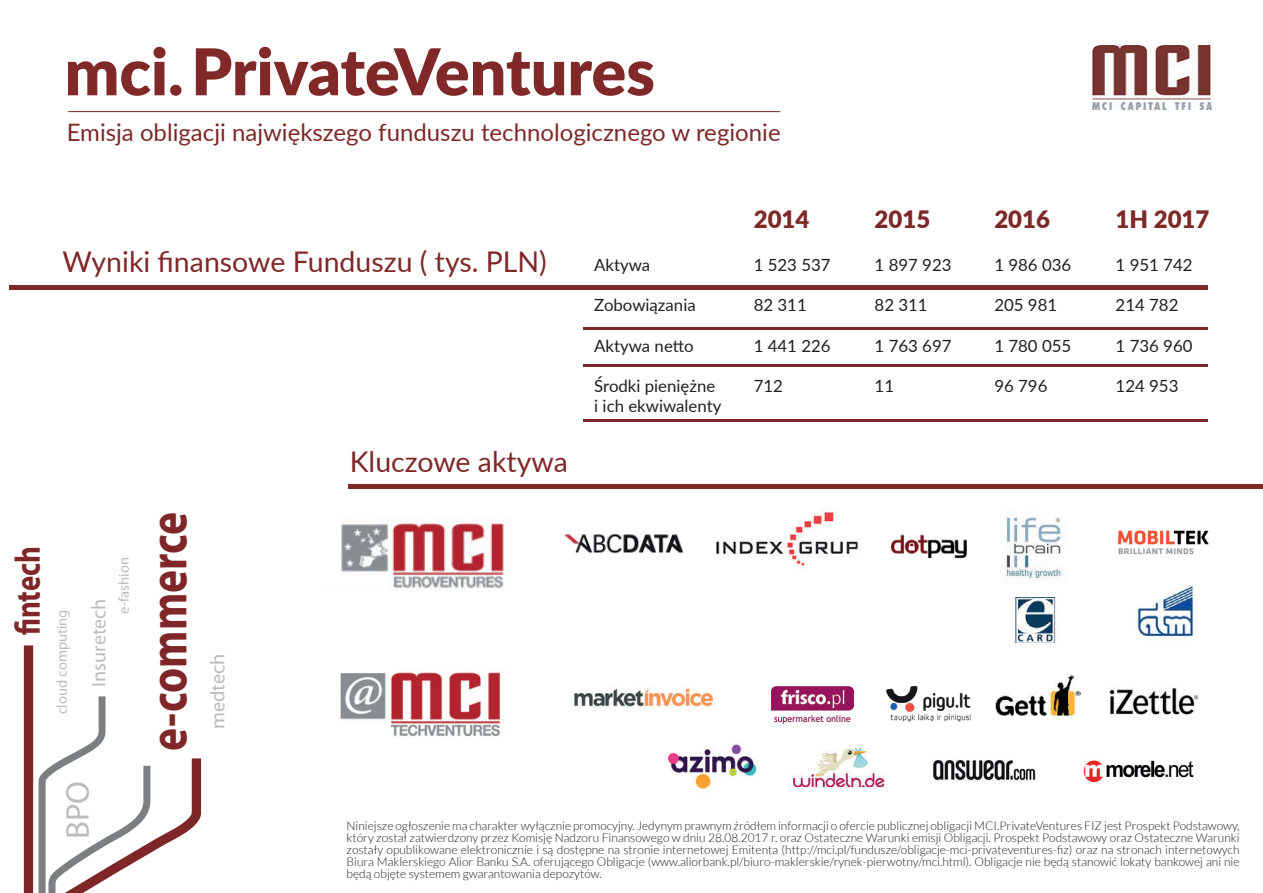
<style>
.page{position:relative;width:1263px;height:893px;background:#fff}
.page>*{position:absolute;margin:0;border:0;box-sizing:border-box;transform-origin:0 0}
.t1{font:900 64.5px "Lato";letter-spacing:-.005em;color:#812929}
.t2{font:700 53.4px "Myriad Pro";color:#7f2728;scale:.81 1}
.t3{font:700 35.4px "Myriad Pro";color:#7f2728;scale:.81 1}
.t4{font:33px "Myriad Pro";color:#bbbdbd}
.t5{font:28.5px "Lato";color:#7f2828}
.t6{font:24px "Lato";color:#7f2828}
.t7{font:900 24px "Lato";color:#7f2828}
.t8{font:20.4px "Myriad Pro";color:#bbbdbd}
.t9{font:20.1px "Myriad Pro";color:#bbbdbd}
.t10{font:16.8px/20.2px "Lato";color:#231f20}
.t11{font:14.55px "Myriad Pro";color:#bbbdbd}
.t12{font:300 12px/12px "Lato";color:#231f20;text-align:justify}
</style>
<div class="page">
<img style="left:1092px;top:46px;width:119px;height:63px">
<svg style="left:23px;top:645px;width:179px;height:248px"></svg>
<hr style="left:9px;top:285px;width:1199px;height:4px;background:#7f2828">
<hr style="left:583px;top:327px;width:625px;height:3px;background:#7f2828">
<hr style="left:583px;top:364px;width:625px;height:2px;background:#7f2828">
<hr style="left:583px;top:420px;width:625px;height:2px;background:#7f2828">
<hr style="left:349px;top:485px;width:914px;height:4px;background:#7f2828">
<hr style="left:68px;top:111px;width:712px;height:1px;background:#7f2828">
<img style="left:1117px;top:530px;width:92px;height:25px">
<img style="left:667px;top:744px;width:90px;height:45px">
<img style="left:573px;top:688px;width:141px;height:19px">
<img style="left:1083px;top:760px;width:111px;height:23px">
<img style="left:792px;top:746px;width:93px;height:42px">
<img style="left:564px;top:533px;width:120px;height:21px">
<img style="left:716px;top:511px;width:142px;height:57px">
<img style="left:890px;top:534px;width:77px;height:25px">
<img style="left:1005px;top:510px;width:58px;height:74px">
<img style="left:1137px;top:585px;width:57px;height:52px">
<img style="left:932px;top:760px;width:104px;height:21px">
<img style="left:770px;top:686px;width:86px;height:39px">
<img style="left:995px;top:674px;width:85px;height:41px">
<img style="left:886px;top:686px;width:85px;height:36px">
<img style="left:1109px;top:687px;width:90px;height:30px">
<img style="left:1014px;top:598px;width:42px;height:45px">
<img style="left:341px;top:520px;width:163px;height:69px">
<img style="left:340px;top:672px;width:161px;height:65px">
<h1 class="t1" style="left:65px;top:23px;width:592px">mci. PrivateVentures</h1>
<h3 class="t6" style="left:67px;top:115px;width:715px">Emisja obligacji największego funduszu technologicznego w regionie</h3>
<h3 class="t3" style="left:5px;top:618px;width:91px;rotate:-90deg">ntech</h3>
<h3 class="t5" style="left:63px;top:242px;width:486px">Wyniki finansowe Funduszu ( tys. PLN)</h3>
<h3 class="t10" style="left:594px;top:254px;width:58px">Aktywa</h3>
<h3 class="t10" style="left:594px;top:294px;width:103px">Zobowiązania</h3>
<h3 class="t10" style="left:594px;top:335px;width:101px">Aktywa netto</h3>
<h3 class="t10" style="left:594px;top:375px;width:129px">Środki pieniężne i ich ekwiwalenty</h3>
<p class="t11" style="left:53px;top:714px;width:106px;rotate:-90deg">cloud computing</p>
<h3 class="t9" style="left:86px;top:687px;width:90px;rotate:-90deg">Insuretech</h3>
<p class="t11" style="left:115px;top:614px;width:58px;rotate:-90deg">e-fashion</p>
<h2 class="t2" style="left:134px;top:751px;width:297px;rotate:-90deg">e-commerce</h2>
<h3 class="t8" style="left:205px;top:729px;width:77px;rotate:-90deg">medtech</h3>
<h3 class="t5" style="left:350px;top:441px;width:220px">Kluczowe aktywa</h3>
<h3 class="t7" style="left:754px;top:202px;width:57px">2014</h3>
<h3 class="t7" style="left:874px;top:202px;width:57px">2015</h3>
<h3 class="t7" style="left:994px;top:202px;width:57px">2016</h3>
<h3 class="t7" style="left:1115px;top:202px;width:95px">1H 2017</h3>
<h3 class="t10" style="left:754px;top:254px;width:78px">1 523 537</h3>
<h3 class="t10" style="left:754px;top:294px;width:55px">82 311</h3>
<h3 class="t10" style="left:754px;top:335px;width:78px">1 441 226</h3>
<h3 class="t10" style="left:754px;top:375px;width:31px">712</h3>
<h3 class="t10" style="left:874px;top:254px;width:78px">1 897 923</h3>
<h3 class="t10" style="left:874px;top:294px;width:55px">82 311</h3>
<h3 class="t10" style="left:874px;top:335px;width:78px">1 763 697</h3>
<h3 class="t10" style="left:874px;top:375px;width:21px">11</h3>
<h3 class="t10" style="left:994px;top:254px;width:78px">1 986 036</h3>
<h3 class="t10" style="left:994px;top:294px;width:64px">205 981</h3>
<h3 class="t10" style="left:994px;top:335px;width:78px">1 780 055</h3>
<h3 class="t10" style="left:994px;top:375px;width:55px">96 796</h3>
<h3 class="t10" style="left:1115px;top:254px;width:78px">1 951 742</h3>
<h3 class="t10" style="left:1115px;top:294px;width:64px">214 782</h3>
<h3 class="t10" style="left:1115px;top:335px;width:78px">1 736 960</h3>
<h3 class="t10" style="left:1115px;top:375px;width:64px">124 953</h3>
<h3 class="t4" style="left:57px;top:839px;width:60px;rotate:-90deg">BPO</h3>
<p class="t12" style="left:347px;top:819px;width:894px">Niniejsze ogłoszenie ma charakter wyłącznie promocyjny. Jedynym prawnym źródłem informacji o ofercie publicznej obligacji MCI.PrivateVentures FIZ jest Prospekt Podstawowy, który został zatwierdzony przez Komisję Nadzoru Finansowego w dniu 28.08.2017 r. oraz Ostateczne Warunki emisji Obligacji. Prospekt Podstawowy oraz Ostateczne Warunki zostały opublikowane elektronicznie i są dostępne na stronie internetowej Emitenta (http://mci.pl/fundusze/obligacje-mci-privateventures-fiz) oraz na stronach internetowych Biura Maklerskiego Alior Banku S.A. oferującego Obligacje (www.aliorbank.pl/biuro-maklerskie/rynek-pierwotny/mci.html). Obligacje nie będą stanowić lokaty bankowej ani nie będą objęte systemem gwarantowania depozytów.</p>
</div>
